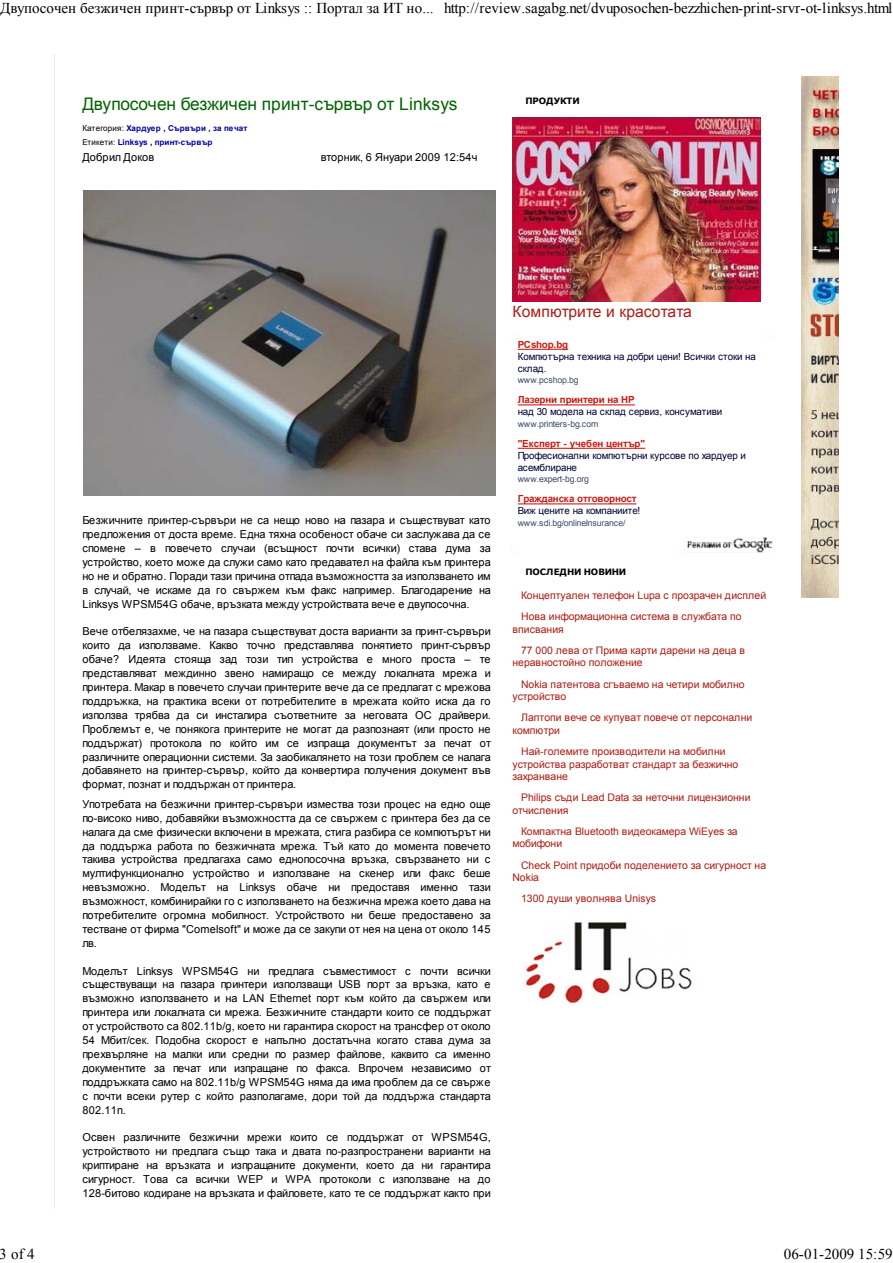
<style>
.page{position:relative;width:893px;height:1263px;background:#fff}
.page>*{position:absolute;margin:0;border:0;box-sizing:border-box;transform-origin:0 0}
.t1{font:17.4px "Arial";letter-spacing:-.005em;color:#006500}
.t2{font:15.6px "Arial";color:#ae1b13}
.t3{font:15px "Times New Roman";letter-spacing:.005em;color:#000}
.t4{font:10.95px/14px "Arial";color:#000;text-align:justify}
.t5{font:10.5px/12.5px "Arial";color:#ae1b13}
.t6{font:9.75px/12.1px "Arial";letter-spacing:-.025em;color:#003}
.t7{font:700 9.75px "Arial";letter-spacing:-.02em;color:#c91b13}
.t8{font:8.7px "Arial";letter-spacing:-.02em;color:#3d4a65}
.t9{font:700 8.7px "Verdana";letter-spacing:-.03em;color:#000}
.t10{font:700 8.7px "Verdana";letter-spacing:-.01em;color:#000}
.t11{font:700 8.1px/13.6px "Arial";letter-spacing:.01em;color:#0000a0}
.s1{font-weight:400;color:#000}
.s2{color:#000}
</style>
<div class="page">
<svg style="left:54px;top:54px;width:1px;height:1155px"></svg>
<img style="left:801px;top:77px;width:38px;height:521px">
<img style="left:512px;top:118px;width:248px;height:184px">
<img style="left:523px;top:922px;width:169px;height:81px">
<img style="left:83px;top:191px;width:413px;height:305px">
<img style="left:517px;top:348px;width:129px;height:157px">
<svg style="left:687px;top:537px;width:86px;height:16px"></svg>
<h3 class="t3" style="left:0;top:-1px;width:894px">Двупосочен безжичен принт-сървър от Linksys :: Портал за ИТ но... http://review.sagabg.net/dvuposochen-bezzhichen-print-srvr-ot-linksys.html</h3>
<h1 class="t1" style="left:82px;top:94px;width:377px">Двупосочен безжичен принт-сървър от Linksys</h1>
<p class="t11" style="left:82px;top:121px;width:166px"><span class="s1">Категория:</span> Хардуер <span class="s2">,</span> Сървъри <span class="s2">,</span> за печат<br><span class="s1">Етикети:</span> Linksys <span class="s2">,</span> принт-сървър</p>
<p class="t4" style="left:82px;top:151px;width:73px">Добрил Доков</p>
<p class="t4" style="left:321px;top:151px;width:158px">вторник, 6 Януари 2009 12:54ч</p>
<p class="t10" style="left:525px;top:95px;width:56px">ПРОДУКТИ</p>
<p class="t4" style="left:82px;top:513px;width:410px">Безжичните принтер-сървъри не са нещо ново на пазара и съществуват като предложения от доста време. Една тяхна особеност обаче си заслужава да се спомене – в повечето случаи (всъщност почти всички) става дума за устройство, което може да служи само като предавател на файла към принтера но не и обратно. Поради тази причина отпада възможността за използването им в случай, че искаме да го свържем към факс например. Благодарение на Linksys WPSM54G обаче, връзката между устройствата вече е двупосочна.</p>
<p class="t4" style="left:82px;top:625px;width:410px">Вече отбелязахме, че на пазара съществуват доста варианти за принт-сървъри които да използваме. Какво точно представлява понятието принт-сървър обаче? Идеята стояща зад този тип устройства е много проста – те представляват междинно звено намиращо се между локалната мрежа и принтера. Макар в повечето случаи принтерите вече да се предлагат с мрежова поддръжка, на практика всеки от потребителите в мрежата който иска да го използва трябва да си инсталира съответните за неговата ОС драйвери.<br>Проблемът е, че понякога принтерите не могат да разпознаят (или просто не поддържат) протокола по който им се изпраща документът за печат от различните операционни системи. За заобикалянето на този проблем се налага добавянето на принтер-сървър, който да конвертира получения документ във формат, познат и поддържан от принтера.</p>
<p class="t4" style="left:82px;top:797px;width:410px">Употребата на безжични принтер-сървъри измества този процес на едно още по-високо ниво, добавяйки възможността да се свържем с принтера без да се налага да сме физически включени в мрежата, стига разбира се компютърът ни да поддържа работа по безжичната мрежа. Тъй като до момента повечето такива устройства предлагаха само еднопосочна връзка, свързването ни с мултифункционално устройство и използване на скенер или факс беше невъзможно. Моделът на Linksys обаче ни предоставя именно тази възможност, комбинирайки го с използването на безжична мрежа което дава на потребителите огромна мобилност. Устройството ни беше предоставено за тестване от фирма "Comelsoft" и може да се закупи от нея на цена от около 145 лв.</p>
<p class="t4" style="left:82px;top:964px;width:410px">Моделът Linksys WPSM54G ни предлага съвместимост с почти всички съществуващи на пазара принтери използващи USB порт за връзка, като е възможно използването и на LAN Ethernet порт към който да свържем или принтера или локалната си мрежа. Безжичните стандарти които се поддържат от устройството са 802.11b/g, което ни гарантира скорост на трансфер от около 54 Мбит/сек. Подобна скорост е напълно достатъчна когато става дума за прехвърляне на малки или средни по размер файлове, каквито са именно документите за печат или изпращане по факса. Впрочем независимо от поддръжката само на 802.11b/g WPSM54G няма да има проблем да се свърже с почти всеки рутер с който разполагаме, дори той да поддържа стандарта 802.11n.</p>
<p class="t4" style="left:82px;top:1131px;width:410px">Освен различните безжични мрежи които се поддържат от WPSM54G, устройството ни предлага също така и двата по-разпространени варианти на криптиране на връзката и изпращаните документи, което да ни гарантира сигурност. Това са всички WEP и WPA протоколи с използване на до 128-битово кодиране на връзката и файловете, като те се поддържат както при</p>
<h2 class="t2" style="left:512px;top:303px;width:181px">Компютрите и красотата</h2>
<p class="t7" style="left:518px;top:339px;width:52px">PCshop.bg</p>
<p class="t6" style="left:518px;top:350px;width:240px">Компютърна техника на добри цени! Всички стоки на склад.</p>
<p class="t8" style="left:518px;top:375px;width:63px">www.pcshop.bg</p>
<p class="t7" style="left:518px;top:394px;width:119px">Лазерни принтери на HP</p>
<p class="t6" style="left:518px;top:406px;width:206px">над 30 модела на склад сервиз, консумативи</p>
<p class="t8" style="left:518px;top:419px;width:82px">www.printers-bg.com</p>
<p class="t7" style="left:518px;top:438px;width:129px">"Експерт - учебен център"</p>
<p class="t6" style="left:518px;top:449px;width:230px">Професионални компютърни курсове по хардуер и асемблиране</p>
<p class="t8" style="left:518px;top:474px;width:73px">www.expert-bg.org</p>
<p class="t7" style="left:518px;top:493px;width:120px">Гражданска отговорност</p>
<p class="t6" style="left:518px;top:505px;width:124px">Виж цените на компаниите!</p>
<p class="t8" style="left:518px;top:518px;width:109px">www.sdi.bg/onlineInsurance/</p>
<p class="t9" style="left:525px;top:566px;width:102px">ПОСЛЕДНИ НОВИНИ</p>
<p class="t5" style="left:521px;top:585px;width:247px;line-height:21.3px">Концептуален телефон Lupa с прозрачен дисплей<br>Нова информационна система в службата по</p>
<p class="t5" style="left:521px;top:619px;width:225px;line-height:21.1px;text-indent:-9px">вписвания<br>77 000 лева от Прима карти дарени на деца в</p>
<p class="t5" style="left:521px;top:652px;width:225px;line-height:21.1px;text-indent:-9px">неравностойно положение<br>Nokia патентова сгъваемо на четири мобилно</p>
<p class="t5" style="left:521px;top:686px;width:233px;line-height:21.3px;text-indent:-9px">устройство<br>Лаптопи вече се купуват повече от персонални</p>
<p class="t5" style="left:521px;top:720px;width:206px;line-height:21.1px;text-indent:-9px">компютри<br>Най-големите производители на мобилни</p>
<p class="t5" style="left:512px;top:758px;width:227px">устройства разработват стандарт за безжично захранване</p>
<p class="t5" style="left:512px;top:791px;width:240px;text-indent:9px">Philips съди Lead Data за неточни лицензионни отчисления</p>
<p class="t5" style="left:512px;top:825px;width:227px;text-indent:9px">Компактна Bluetooth видеокамера WiEyes за мобифони</p>
<p class="t5" style="left:512px;top:859px;width:255px;text-indent:9px">Check Point придоби поделението за сигурност на<br>Nokia</p>
<p class="t5" style="left:521px;top:892px;width:136px">1300 души уволнява Unisys</p>
<h3 class="t3" style="left:0;top:1246px;width:36px">3 of 4</h3>
<h3 class="t3" style="left:784px;top:1246px;width:110px">06-01-2009 15:59</h3>
</div>
